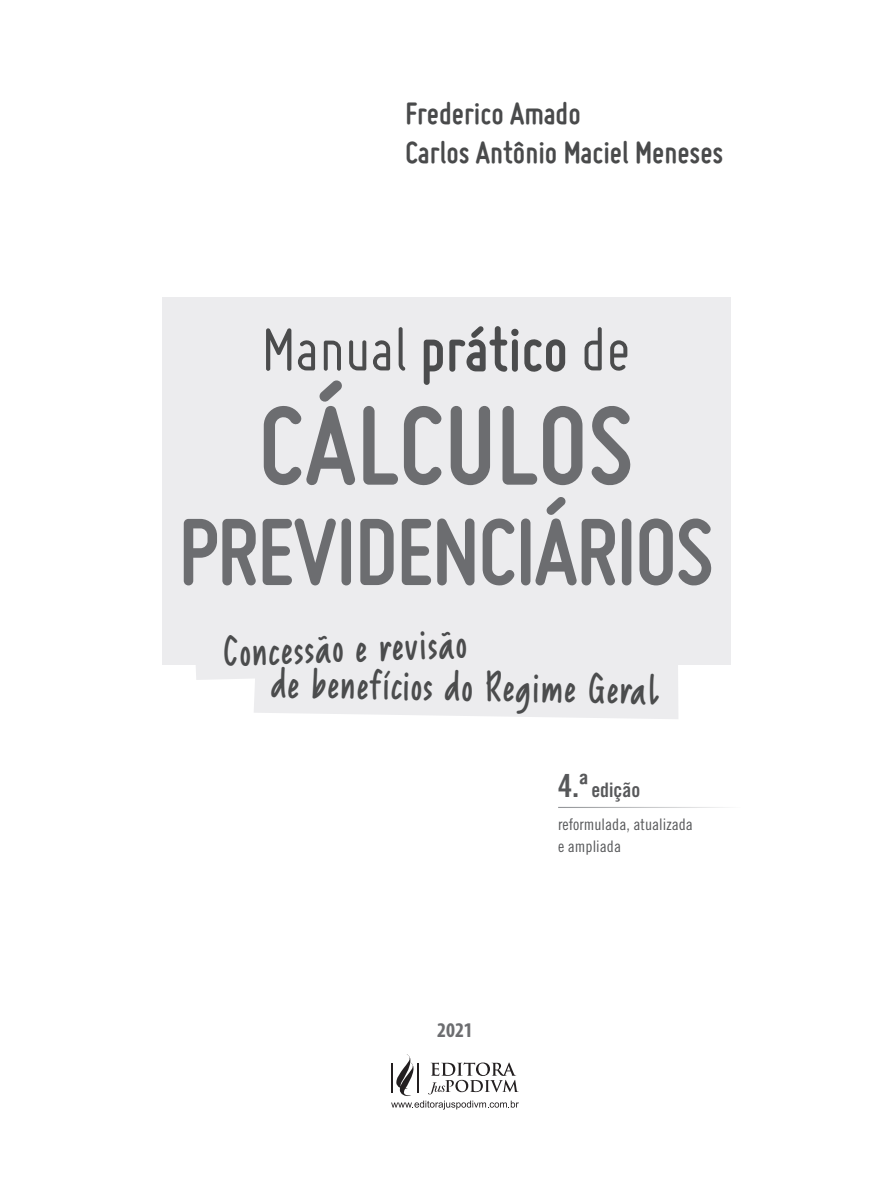
<style>
.page{position:relative;width:893px;height:1190px;background:#fff}
.page>*{position:absolute;margin:0;border:0;box-sizing:border-box;transform-origin:0 0}
.t1{font:700 117.15px "Miso";letter-spacing:.01em;color:#6c6d70}
.t2{font:700 99px "Miso";letter-spacing:-.01em;color:#6c6d70}
.t3{font:66px "Miso";color:#4b4c4d}
.t4{font:42.9px "Reprineato";color:#4b4c4d}
.t5{font:700 33px/39.6px "Miso";color:#494a4b}
.t6{font:700 condensed 21px "Myriad Pro";color:#6c6d70}
.t7{font:19.95px "Trade Gothic LT Std Bd Cn 20";color:#57585a}
.t8{font:15.9px/21.9px "Trade Gothic LT Std Cn 18";color:#57585a}
.s1{font-weight:700}
.s2{font-size:31.95px}
</style>
<div class="page">
<svg style="left:391px;top:1054px;width:127px;height:55px"></svg>
<hr style="left:558px;top:807px;width:183px;height:1px;background:#939598">
<div style="left:162px;top:297px;width:568px;height:367px;background:#ececee"></div>
<svg style="left:194px;top:664px;width:484px;height:55px;background:#eeeef0"></svg>
<p class="t5" style="left:405px;top:93px;width:319px">Frederico Amado<br>Carlos Antônio Maciel Meneses</p>
<h3 class="t3" style="left:261px;top:313px;width:370px">Manual <span class="s1">prático</span> de</h3>
<h1 class="t1" style="left:259px;top:379px;width:375px">CÁLCULOS</h1>
<h2 class="t2" style="left:178px;top:496px;width:536px">PREVIDENCIÁRIOS</h2>
<p class="t4" style="left:221px;top:626px;width:247px;rotate:-2deg">Concessão e revisão</p>
<p class="t4" style="left:271px;top:657px;width:391px;rotate:1deg">de benefícios do Regime Geral</p>
<p class="t6" style="left:437px;top:1017px;width:37px">2021</p>
<p class="t7" style="left:558px;top:777px;width:83px"><span class="s2">4.ª</span> edição</p>
<p class="t8" style="left:558px;top:813px;width:136px">reformulada, atualizada e ampliada</p>
</div>
